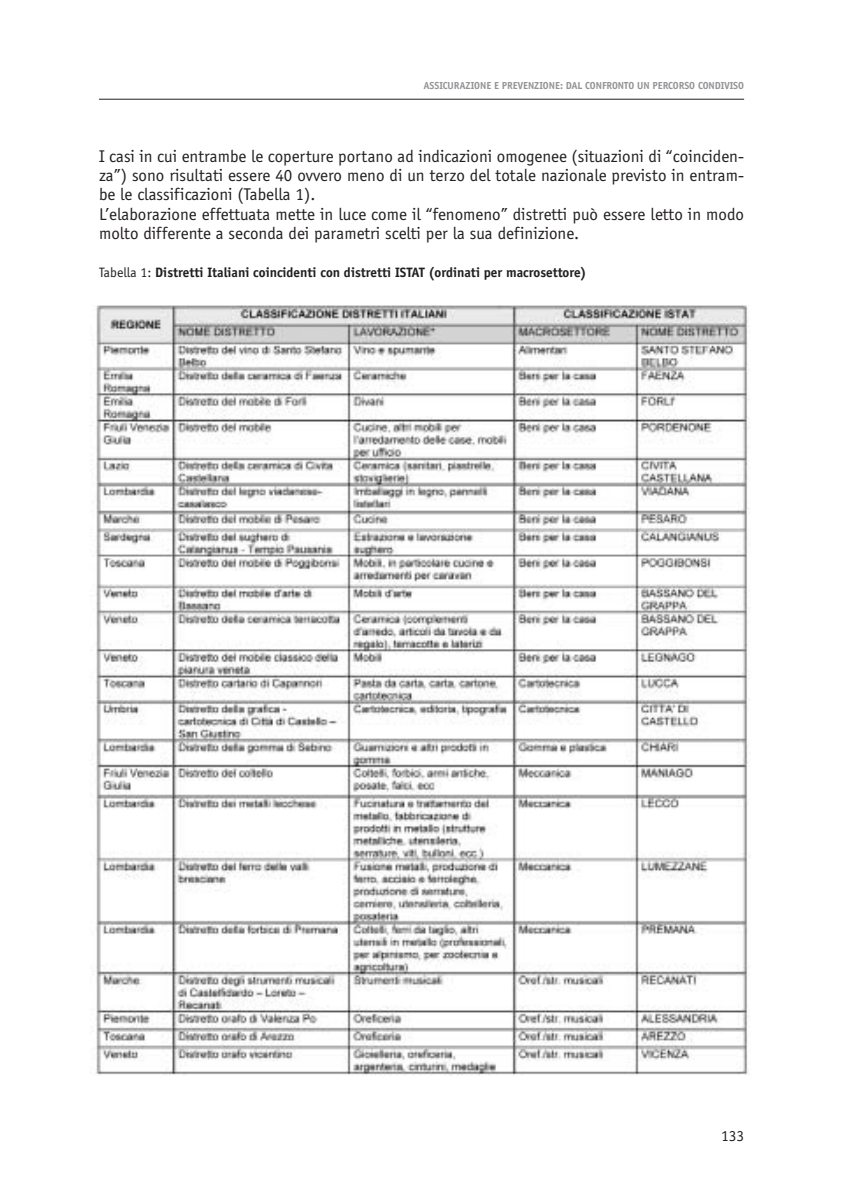
<style>
.page{position:relative;width:842px;height:1190px;background:#fff}
.page>*{position:absolute;margin:0;border:0;box-sizing:border-box;transform-origin:0 0}
.t1{font:17.5px/19.2px "Officina Sans";color:#231f1f}
.t2{font:15.75px "Officina Sans";color:#231f1f}
.t3{font:700 14px "Officina Sans";color:#231f1f}
.t4{font:700 10.5px "Officina Sans";color:#939497}
.s1{font-weight:400}
</style>
<div class="page">
<hr style="left:99px;top:99px;width:645px;height:1px;background:#231f1f">
<img style="left:90px;top:306px;width:660px;height:769px">
<p class="t4" style="left:424px;top:82px;width:322px">ASSICURAZIONE E PREVENZIONE: DAL CONFRONTO UN PERCORSO CONDIVISO</p>
<p class="t1" style="left:99px;top:148px;width:646px">I casi in cui entrambe le coperture portano ad indicazioni omogenee (situazioni di “coinciden&shy;za”) sono risultati essere 40 ovvero meno di un terzo del totale nazionale previsto in entram&shy;be le classificazioni (Tabella 1).<br>L’elaborazione effettuata mette in luce come il “fenomeno” distretti può essere letto in modo molto differente a seconda dei parametri scelti per la sua definizione.</p>
<p class="t3" style="left:99px;top:267px;width:489px"><span class="s1">Tabella 1:</span> Distretti Italiani coincidenti con distretti ISTAT (ordinati per macrosettore)</p>
<p class="t2" style="left:721px;top:1130px;width:24px">133</p>
</div>
